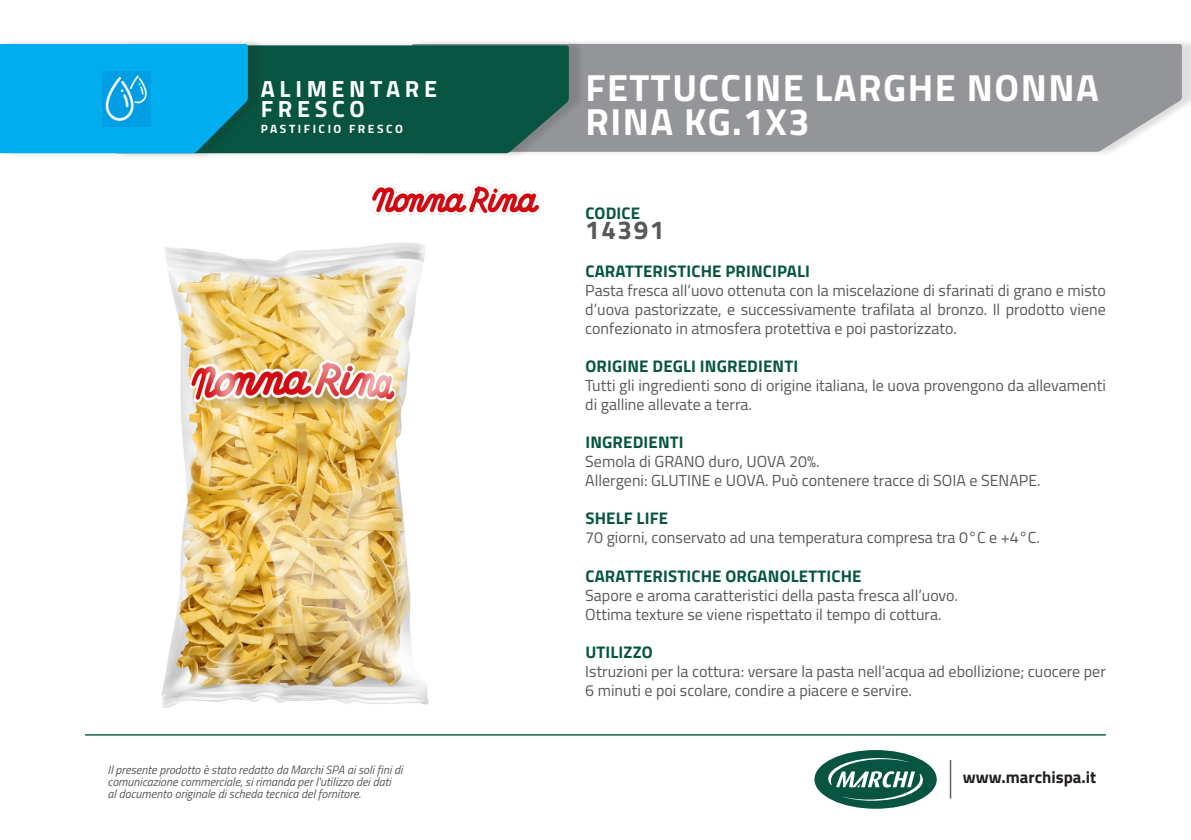
<style>
.page{position:relative;width:1191px;height:840px;background:#fff}
.page>*{position:absolute;margin:0;border:0;box-sizing:border-box;transform-origin:0 0}
.t1{font:700 37.8px "Titillium Web";letter-spacing:.04em;color:#fff}
.t2{font:700 26px "Titillium Web";letter-spacing:.06em;color:#57585a}
.t3{font:700 23.4px/19.8px "Titillium Web";letter-spacing:.2em;color:#fff}
.t4{font:700 16.8px "Titillium Web";letter-spacing:.01em;color:#075541}
.t5{font:700 16.8px "Titillium Web";color:#231f20}
.t6{font:16px/19px "Titillium Web";color:#57585a}
.t7{font:italic 12px/12px "Titillium Web";color:#57585a}
.t8{font:700 12px "Titillium Web";letter-spacing:.21em;color:#fff}
</style>
<div class="page">
<hr style="left:949px;top:759px;width:2px;height:39px;background:#57585a">
<div style="left:814px;top:749px;width:122px;height:59px;background:#075541;border-radius:50%"></div>
<svg style="left:828px;top:757px;width:95px;height:43px"></svg>
<hr style="left:85px;top:733px;width:1021px;height:2px;background:#075541">
<div style="left:416px;top:39px;width:775px;height:118px;background:#231f20;opacity:.15"></div>
<div style="left:584px;top:44px;width:597px;height:108px;background:#939598"></div>
<div style="left:119px;top:40px;width:465px;height:119px;background:#231f20;opacity:.15"></div>
<div style="left:263px;top:45px;width:306px;height:108px;background:#075541"></div>
<div style="left:4px;top:38px;width:259px;height:121px;background:#231f20;opacity:.15"></div>
<div style="left:0;top:44px;width:248px;height:109px;background:#00aeef"></div>
<img style="left:102px;top:71px;width:49px;height:55px">
<img style="left:85px;top:214px;width:478px;height:522px">
<img style="left:370px;top:184px;width:170px;height:30px">
<p class="t3" style="left:261px;top:78px;width:178px">ALIMENTARE<br>FRESCO</p>
<p class="t8" style="left:261px;top:120px;width:143px">PASTIFICIO FRESCO</p>
<p class="t7" style="left:108px;top:762px;width:296px">Il presente prodotto è stato redatto da Marchi SPA ai soli fini di comunicazione commerciale, si rimanda per l'utilizzo dei dati<br>al documento originale di scheda tecnica del fornitore.</p>
<p class="t1" style="left:585px;top:59px;width:515px">FETTUCCINE LARGHE NONNA</p>
<p class="t1" style="left:585px;top:93px;width:226px">RINA KG.1X3</p>
<p class="t4" style="left:585px;top:200px;width:56px">CODICE</p>
<p class="t2" style="left:585px;top:210px;width:81px">14391</p>
<p class="t4" style="left:585px;top:258px;width:226px">CARATTERISTICHE PRINCIPALI</p>
<p class="t6" style="left:585px;top:280px;width:522px;text-align:justify">Pasta fresca all’uovo ottenuta con la miscelazione di sfarinati di grano e misto d’uova pastorizzate, e successivamente trafilata al bronzo. Il prodotto viene confezionato in atmosfera protettiva e poi pastorizzato.</p>
<p class="t4" style="left:585px;top:353px;width:214px">ORIGINE DEGLI INGREDIENTI</p>
<p class="t6" style="left:585px;top:375px;width:522px">Tutti gli ingredienti sono di origine italiana, le uova provengono da allevamenti di galline allevate a terra.</p>
<p class="t4" style="left:585px;top:429px;width:100px">INGREDIENTI</p>
<p class="t6" style="left:585px;top:451px;width:236px">Semola di GRANO duro, UOVA 20%.</p>
<p class="t6" style="left:585px;top:470px;width:457px">Allergeni: GLUTINE e UOVA. Può contenere tracce di SOIA e SENAPE.</p>
<p class="t4" style="left:585px;top:505px;width:84px">SHELF LIFE</p>
<p class="t6" style="left:585px;top:527px;width:456px">70 giorni, conservato ad una temperatura compresa tra 0°C e +4°C.</p>
<p class="t4" style="left:585px;top:562px;width:278px">CARATTERISTICHE ORGANOLETTICHE</p>
<p class="t6" style="left:585px;top:584px;width:374px">Sapore e aroma caratteristici della pasta fresca all’uovo.</p>
<p class="t6" style="left:585px;top:603px;width:358px">Ottima texture se viene rispettato il tempo di cottura.</p>
<p class="t4" style="left:585px;top:638px;width:69px">UTILIZZO</p>
<p class="t6" style="left:585px;top:660px;width:522px">Istruzioni per la cottura: versare la pasta nell’acqua ad ebollizione; cuocere per<br>6 minuti e poi scolare, condire a piacere e servire.</p>
<p class="t5" style="left:963px;top:764px;width:135px">www.marchispa.it</p>
</div>
